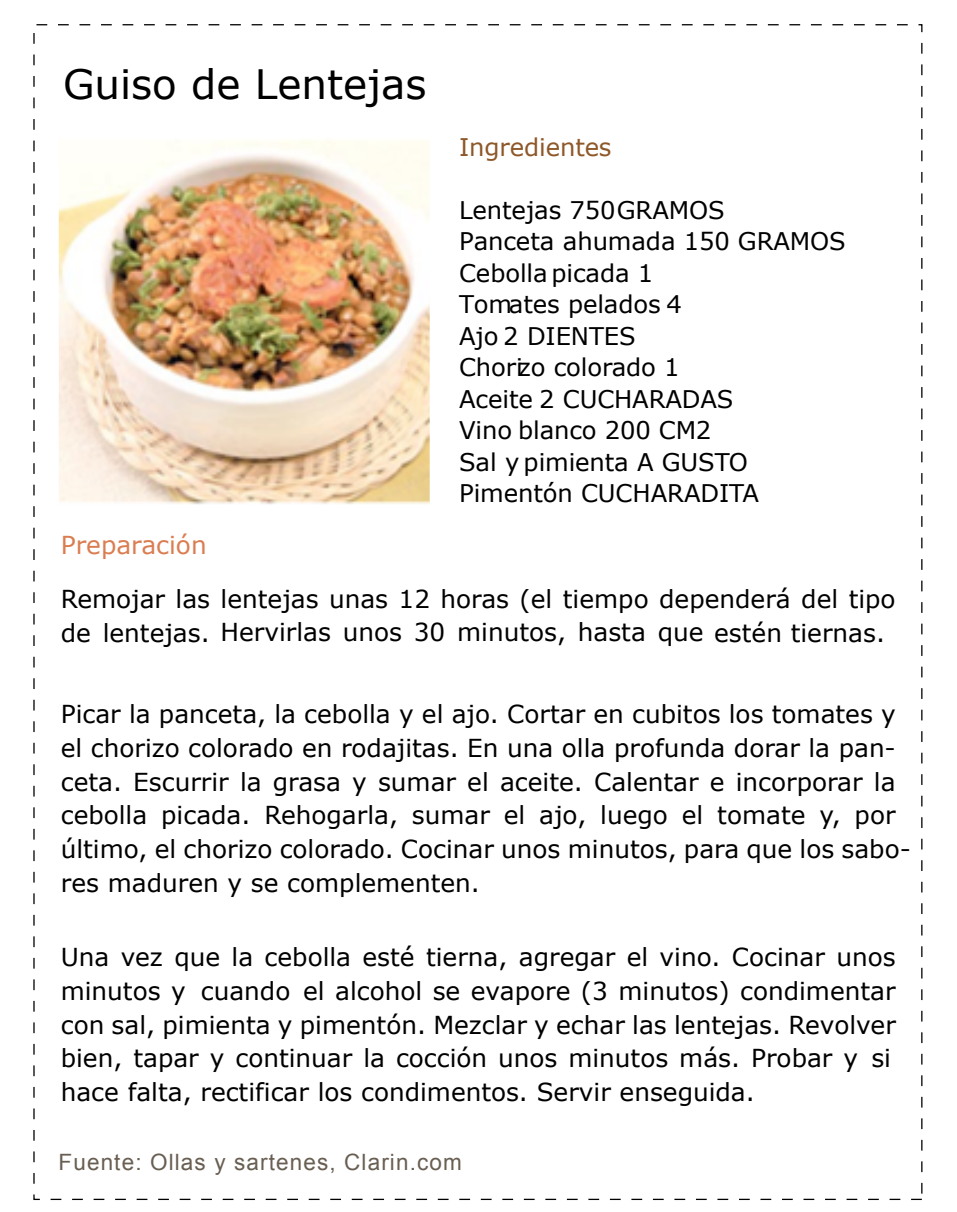
<style>
.page{position:relative;width:957px;height:1212px;background:#fff}
.page>*{position:absolute;margin:0;border:0;box-sizing:border-box;transform-origin:0 0}
.t1{font:40.5px "Verdana";color:#000}
.t2{font:24.75px/33.8px "Verdana";color:#000}
.t3{font:24.75px "Verdana";color:#da7d51}
.t4{font:24.3px/31.5px "Verdana";letter-spacing:-.005em;color:#000}
.t5{font:24.3px "Verdana";letter-spacing:-.005em;color:#8e5829}
.t6{font:22.5px "Arial";letter-spacing:.05em;color:#685e52}
</style>
<div class="page">
<img style="left:58px;top:140px;width:372px;height:365px">
<h1 class="t1" style="left:63px;top:58px;width:365px">Guiso de Lentejas</h1>
<p class="t5" style="left:459px;top:131px;width:154px">Ingredientes</p>
<p class="t4" style="left:459px;top:193px;width:388px">Lentejas 750GRAMOS<br>Panceta ahumada 150 GRAMOS<br>Cebolla picada 1<br>Tomates pelados 4<br>Ajo 2 DIENTES<br>Chorizo colorado 1<br>Aceite 2 CUCHARADAS<br>Vino blanco 200 CM2<br>Sal y pimienta A GUSTO<br>Pimentón CUCHARADITA</p>
<p class="t3" style="left:61px;top:530px;width:147px">Preparación</p>
<p class="t2" style="left:61px;top:582px;width:836px;line-height:33.1px">Remojar las lentejas unas 12 horas (el tiempo dependerá del tipo de lentejas. Hervirlas unos 30 minutos, hasta que estén tiernas.</p>
<p class="t2" style="left:61px;top:696px;width:851px">Picar la panceta, la cebolla y el ajo. Cortar en cubitos los tomates y el chorizo colorado en rodajitas. En una olla profunda dorar la pan&shy;ceta. Escurrir la grasa y sumar el aceite. Calentar e incorporar la cebolla picada. Rehogarla, sumar el ajo, luego el tomate y, por último, el chorizo colorado. Cocinar unos minutos, para que los sabo&shy;res maduren y se complementen.</p>
<p class="t2" style="left:61px;top:939px;width:836px">Una vez que la cebolla esté tierna, agregar el vino. Cocinar unos minutos y cuando el alcohol se evapore (3 minutos) condimentar con sal, pimienta y pimentón. Mezclar y echar las lentejas. Revolver bien, tapar y continuar la cocción unos minutos más. Probar y si hace falta, rectificar los condimentos. Servir enseguida.</p>
<p class="t6" style="left:58px;top:1147px;width:405px">Fuente: Ollas y sartenes, Clarin.com</p>
</div>
